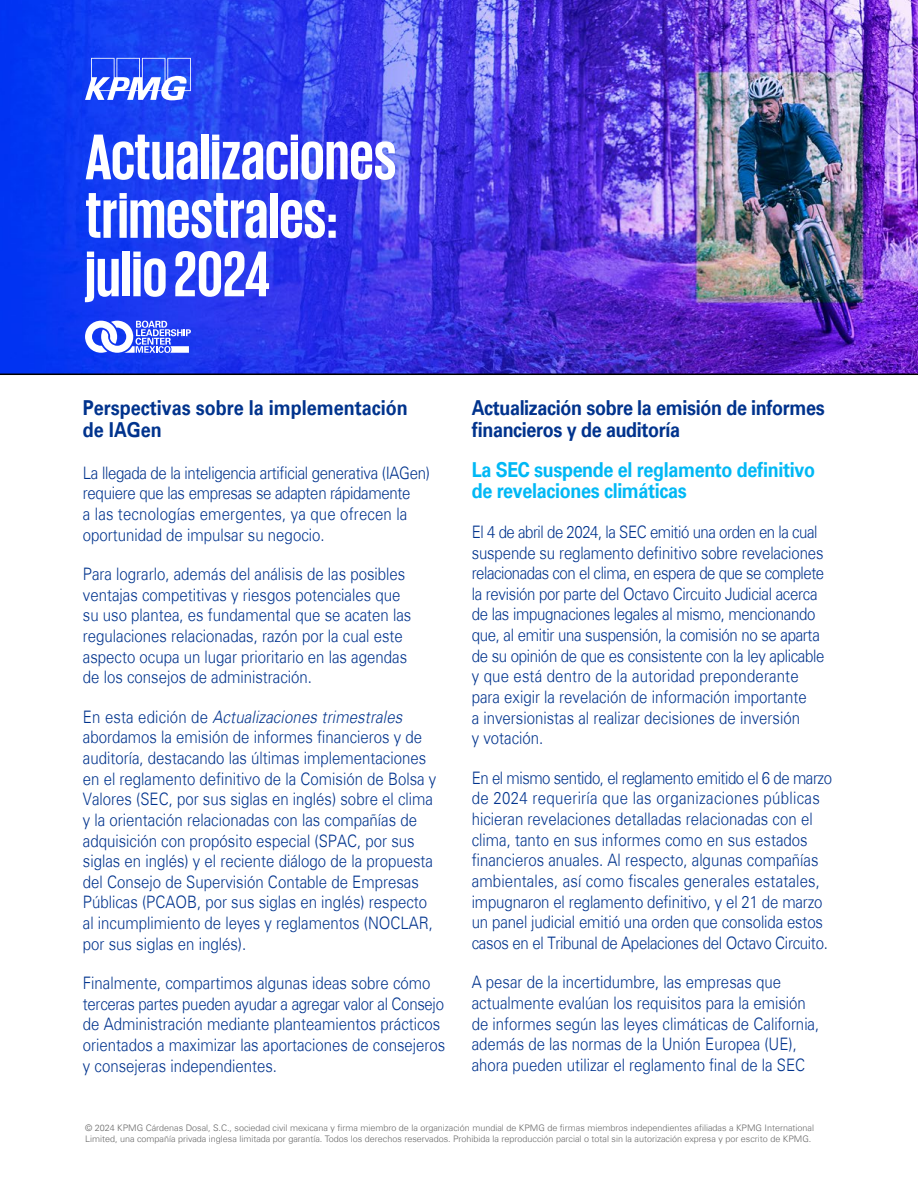
<style>
.page{position:relative;width:918px;height:1188px;background:#fff}
.page>*{position:absolute;margin:0;border:0;box-sizing:border-box;transform-origin:0 0}
.t1{font:700 66px/58.5px "KPMG";color:#fff}
.t2{font:700 20.7px/21.5px "Universfor KPMG";letter-spacing:-.02em;color:#00338d;scale:.87 1}
.t3{font:700 20.7px/21.5px "Universfor KPMG";letter-spacing:-.02em;color:#00b8f5;scale:.87 1}
.t4{font:700 20.7px/21.5px "Universfor KPMG";color:#00338d;scale:.87 1}
.t5{font:300 17.25px/20.7px "Universfor KPMG";color:#00338d;scale:.87 1}
.t6{font:300 17.25px/20.7px "Universfor KPMG";letter-spacing:-.02em;color:#00338d;scale:.87 1}
.t7{font:300 9px/10.8px "Universfor KPMG";color:#666}
.s1{font-style:italic}
</style>
<div class="page">
<img style="left:0;top:0;width:918px;height:375px">
<svg style="left:85px;top:58px;width:106px;height:42px"></svg>
<svg style="left:85px;top:321px;width:106px;height:32px"></svg>
<h1 class="t1" style="left:85px;top:126px;width:313px">Actualizaciones trimestrales: julio 2024</h1>
<p class="t4" style="left:83px;top:397px;width:375px">Perspectivas sobre la implementación de IAGen</p>
<p class="t6" style="left:83px;top:462px;width:401px">La llegada de la inteligencia artificial generativa (IAGen) requiere que las empresas se adapten rápidamente<br>a las tecnologías emergentes, ya que ofrecen la oportunidad de impulsar su negocio.</p>
<p class="t5" style="left:83px;top:564px;width:379px">Para lograrlo, además del análisis de las posibles ventajas competitivas y riesgos potenciales que su uso plantea, es fundamental que se acaten las regulaciones relacionadas, razón por la cual este aspecto ocupa un lugar prioritario en las agendas de los consejos de administración.</p>
<p class="t5" style="left:83px;top:706px;width:408px">En esta edición de <span class="s1">Actualizaciones trimestrales </span>abordamos la emisión de informes financieros y de auditoría, destacando las últimas implementaciones en el reglamento definitivo de la Comisión de Bolsa y Valores (SEC, por sus siglas en inglés) sobre el clima y la orientación relacionadas con las compañías de adquisición con propósito especial (SPAC, por sus siglas en inglés) y el reciente diálogo de la propuesta del Consejo de Supervisión Contable de Empresas Públicas (PCAOB, por sus siglas en inglés) respecto al incumplimiento de leyes y reglamentos (NOCLAR, por sus siglas en inglés).</p>
<p class="t5" style="left:83px;top:973px;width:418px">Finalmente, compartimos algunas ideas sobre cómo terceras partes pueden ayudar a agregar valor al Consejo de Administración mediante planteamientos prácticos orientados a maximizar las aportaciones de consejeros y consejeras independientes.</p>
<p class="t2" style="left:472px;top:397px;width:407px">Actualización sobre la emisión de informes financieros y de auditoría</p>
<p class="t3" style="left:472px;top:459px;width:396px">La SEC suspende el reglamento definitivo de revelaciones climáticas</p>
<p class="t6" style="left:472px;top:521px;width:407px">El 4 de abril de 2024, la SEC emitió una orden en la cual suspende su reglamento definitivo sobre revelaciones relacionadas con el clima, en espera de que se complete la revisión por parte del Octavo Circuito Judicial acerca de las impugnaciones legales al mismo, mencionando que, al emitir una suspensión, la comisión no se aparta de su opinión de que es consistente con la ley aplicable y que está dentro de la autoridad preponderante para exigir la revelación de información importante<br>a inversionistas al realizar decisiones de inversión<br>y votación.</p>
<p class="t5" style="left:472px;top:767px;width:416px">En el mismo sentido, el reglamento emitido el 6 de marzo de 2024 requeriría que las organizaciones públicas hicieran revelaciones detalladas relacionadas con el clima, tanto en sus informes como en sus estados financieros anuales. Al respecto, algunas compañías ambientales, así como fiscales generales estatales, impugnaron el reglamento definitivo, y el 21 de marzo un panel judicial emitió una orden que consolida estos casos en el Tribunal de Apelaciones del Octavo Circuito.</p>
<p class="t5" style="left:472px;top:972px;width:401px">A pesar de la incertidumbre, las empresas que actualmente evalúan los requisitos para la emisión de informes según las leyes climáticas de California, además de las normas de la Unión Europea (UE), ahora pueden utilizar el reglamento final de la SEC</p>
<p class="t7" style="left:85px;top:1122px;width:730px">© 2024 KPMG Cárdenas Dosal, S.C., sociedad civil mexicana y firma miembro de la organización mundial de KPMG de firmas miembros independientes afiliadas a KPMG International<br>Limited, una compañía privada inglesa limitada por garantía. Todos los derechos reservados. Prohibida la reproducción parcial o total sin la autorización expresa y por escrito de KPMG.</p>
</div>
